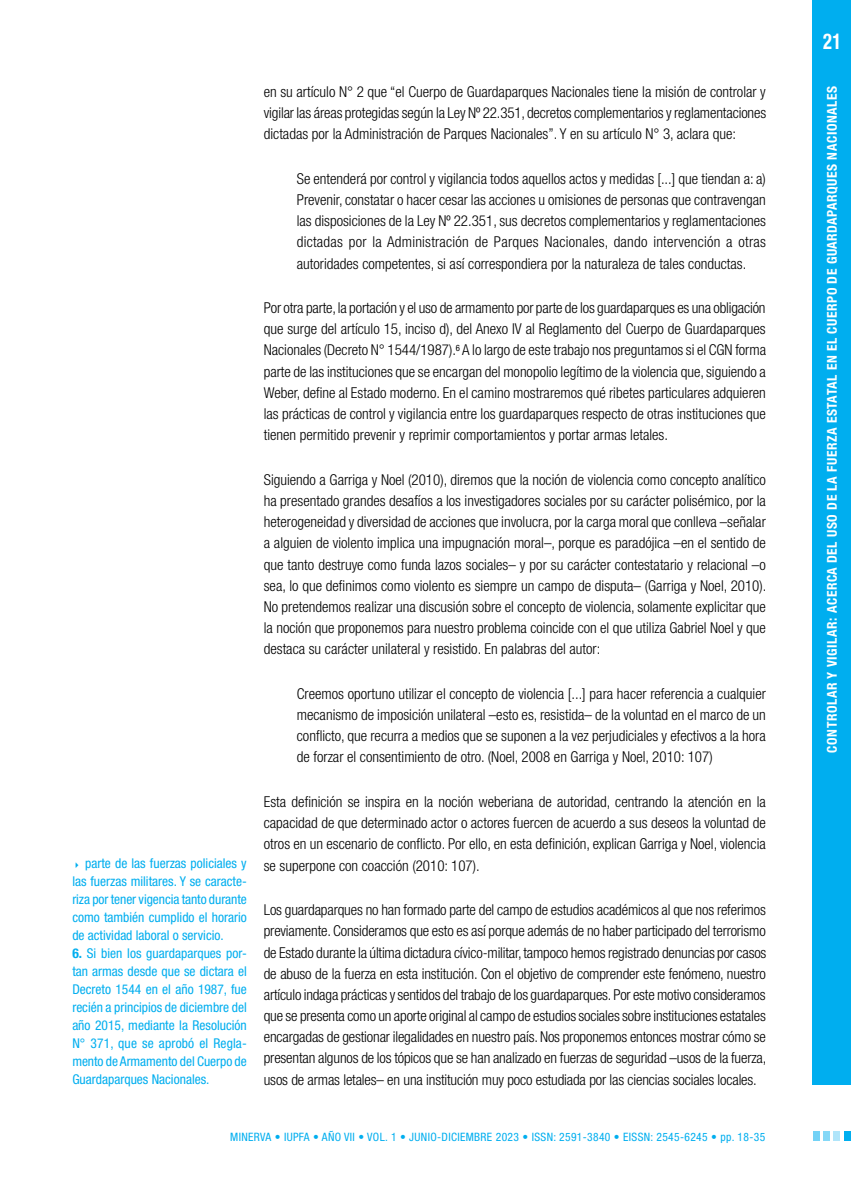
<style>
.page{position:relative;width:851px;height:1191px;background:#fff}
.page>*{position:absolute;margin:0;border:0;box-sizing:border-box;transform-origin:0 0}
.t1{font:700 condensed 21.75px "Helvetica Neue LT Std";color:#fff;scale:.85 1}
._00-TEXTO_GENERAL{font:300 condensed 15px/21.1px "Helvetica Neue LT Std";color:#000;text-align:justify}
._00-CITA_INTERNA{font:300 condensed 15px/21.1px "Helvetica Neue LT Std";color:#000;text-align:justify}
._00-NOTA_MARGEN{font:condensed 13.5px/18px "Helvetica Neue LT Std";color:#00aeef;text-align:justify}
.t2{font:700 condensed 13.5px "Helvetica Neue LT Std";letter-spacing:.04em;color:#fff}
.t3{font:condensed 11.55px "Helvetica Neue LT Std";letter-spacing:.03em;color:#00aeef}
.s1{font-weight:700}
</style>
<div class="page">
<div style="left:812px;top:0;width:38px;height:1084px;background:#00aeef"></div>
<div style="left:822px;top:1131px;width:7px;height:10px;background:#85d8f7"></div>
<div style="left:833px;top:1131px;width:7px;height:10px;background:#b0e5fa"></div>
<div style="left:844px;top:1131px;width:6px;height:10px;background:#00aeef"></div>
<div style="left:812px;top:1131px;width:7px;height:10px;background:#73d2f6"></div>
<p class="_00-NOTA_MARGEN" style="left:72px;top:854px;width:176px">✔ parte de las fuerzas policiales y las fuerzas militares. Y se caracte&shy;riza por tener vigencia tanto durante como también cumplido el horario de actividad laboral o servicio.</p>
<p class="_00-NOTA_MARGEN" style="left:72px;top:944px;width:176px"><span class="s1">6.</span> Si bien los guardaparques por&shy;tan armas desde que se dictara el Decreto 1544 en el año 1987, fue recién a principios de diciembre del año 2015, mediante la Resolución N° 371, que se aprobó el Regla&shy;mento de Armamento del Cuerpo de Guardaparques Nacionales.</p>
<p class="_00-TEXTO_GENERAL" style="left:264px;top:81px;width:504px">en su artículo N° 2 que “el Cuerpo de Guardaparques Nacionales tiene la misión de controlar y vigilar las áreas protegidas según la Ley Nº 22.351, decretos complementarios y reglamentaciones dictadas por la Administración de Parques Nacionales”. Y en su artículo N° 3, aclara que:</p>
<p class="_00-CITA_INTERNA" style="left:297px;top:168px;width:470px">Se entenderá por control y vigilancia todos aquellos actos y medidas [...] que tiendan a: a)<br>Prevenir, constatar o hacer cesar las acciones u omisiones de personas que contravengan las disposiciones de la Ley Nº 22.351, sus decretos complementarios y reglamentaciones dictadas por la Administración de Parques Nacionales, dando intervención a otras autoridades competentes, si así correspondiera por la naturaleza de tales conductas.</p>
<p class="_00-TEXTO_GENERAL" style="left:264px;top:297px;width:503px">Por otra parte, la portación y el uso de armamento por parte de los guardaparques es una obligación que surge del artículo 15, inciso d), del Anexo IV al Reglamento del Cuerpo de Guardaparques Nacionales (Decreto N° 1544/1987).<sup>6</sup> A lo largo de este trabajo nos preguntamos si el CGN forma parte de las instituciones que se encargan del monopolio legítimo de la violencia que, siguiendo a Weber, define al Estado moderno. En el camino mostraremos qué ribetes particulares adquieren las prácticas de control y vigilancia entre los guardaparques respecto de otras instituciones que tienen permitido prevenir y reprimir comportamientos y portar armas letales.</p>
<p class="_00-TEXTO_GENERAL" style="left:264px;top:469px;width:504px">Siguiendo a Garriga y Noel (2010), diremos que la noción de violencia como concepto analítico ha presentado grandes desafíos a los investigadores sociales por su carácter polisémico, por la heterogeneidad y diversidad de acciones que involucra, por la carga moral que conlleva –señalar a alguien de violento implica una impugnación moral–, porque es paradójica –en el sentido de que tanto destruye como funda lazos sociales– y por su carácter contestatario y relacional –o sea, lo que definimos como violento es siempre un campo de disputa– (Garriga y Noel, 2010).<br>No pretendemos realizar una discusión sobre el concepto de violencia, solamente explicitar que la noción que proponemos para nuestro problema coincide con el que utiliza Gabriel Noel y que destaca su carácter unilateral y resistido. En palabras del autor:</p>
<p class="_00-CITA_INTERNA" style="left:297px;top:683px;width:470px">Creemos oportuno utilizar el concepto de violencia [...] para hacer referencia a cualquier mecanismo de imposición unilateral –esto es, resistida– de la voluntad en el marco de un conflicto, que recurra a medios que se suponen a la vez perjudiciales y efectivos a la hora de forzar el consentimiento de otro. (Noel, 2008 en Garriga y Noel, 2010: 107)</p>
<p class="_00-TEXTO_GENERAL" style="left:264px;top:791px;width:503px">Esta definición se inspira en la noción weberiana de autoridad, centrando la atención en la capacidad de que determinado actor o actores fuercen de acuerdo a sus deseos la voluntad de otros en un escenario de conflicto. Por ello, en esta definición, explican Garriga y Noel, violencia se superpone con coacción (2010: 107).</p>
<p class="_00-TEXTO_GENERAL" style="left:264px;top:899px;width:504px">Los guardaparques no han formado parte del campo de estudios académicos al que nos referimos previamente. Consideramos que esto es así porque además de no haber participado del terrorismo de Estado durante la última dictadura cívico-militar, tampoco hemos registrado denuncias por casos de abuso de la fuerza en esta institución. Con el objetivo de comprender este fenómeno, nuestro artículo indaga prácticas y sentidos del trabajo de los guardaparques. Por este motivo consideramos que se presenta como un aporte original al campo de estudios sociales sobre instituciones estatales encargadas de gestionar ilegalidades en nuestro país. Nos proponemos entonces mostrar cómo se presentan algunos de los tópicos que se han analizado en fuerzas de seguridad –usos de la fuerza, usos de armas letales– en una institución muy poco estudiada por las ciencias sociales locales.</p>
<p class="t3" style="left:230px;top:1130px;width:536px">MINERVA • IUPFA • AÑO VII • VOL. 1 • JUNIO-DICIEMBRE 2023 • ISSN: 2591-3840 • EISSN: 2545-6245 • pp. 18-35</p>
<h1 class="t1" style="left:823px;top:28px;width:23px">21</h1>
<p class="t2" style="left:823px;top:752px;width:668px;rotate:-90deg">CONTROLAR Y VIGILAR: ACERCA DEL USO DE LA FUERZA ESTATAL EN EL CUERPO DE GUARDAPARQUES NACIONALES</p>
</div>
